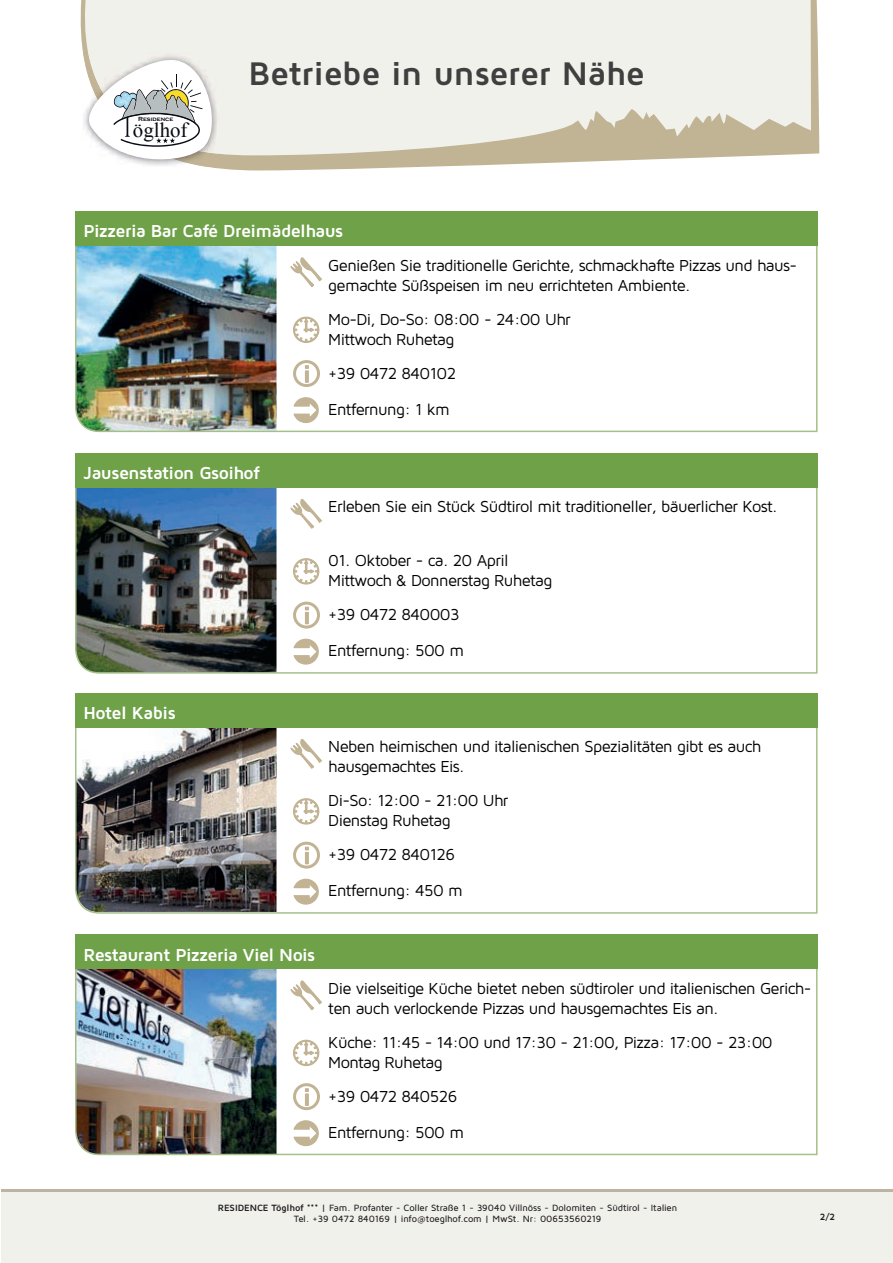
<style>
.page{position:relative;width:893px;height:1263px;background:#fff}
.page>*{position:absolute;margin:0;border:0;box-sizing:border-box;transform-origin:0 0}
.t1{font:700 33.9px "Maven Pro";letter-spacing:-.01em;color:#3f3f40}
.t2{font:20.85px "Times New Roman";color:#0a0c15}
.t3{font:700 18px "Maven Pro";letter-spacing:-.03em;color:#fff}
.t4{font:16.5px/19.8px "Maven Pro";letter-spacing:-.04em;color:#000001}
.t5{font:500 9.45px/11.4px "Maven Pro";letter-spacing:-.015em;color:#231f20;text-align:center}
.t6{font:700 9.45px "Maven Pro";color:#231f20}
.t7{font:700 6.15px "Copperplate Gothic";color:#0a0c15}
.s1{font-weight:700}
</style>
<div class="page">
<div style="left:1px;top:1190px;width:892px;height:73px;background:#f1f1ec"></div>
<hr style="left:1px;top:1189px;width:892px;height:2px;background:#bcb3a4">
<svg style="left:216px;top:0;width:603px;height:170px;fill:#c1b495"></svg>
<svg style="left:80px;top:0;width:731px;height:156px;fill:#f1f1ec"></svg>
<svg style="left:80px;top:55px;width:142px;height:113px"></svg>
<img style="left:75px;top:969px;width:743px;height:186px">
<div style="left:75px;top:935px;width:743px;height:34px;background:#6fa149"></div>
<svg style="left:75px;top:727px;width:743px;height:187px"></svg>
<div style="left:75px;top:693px;width:743px;height:34px;background:#6fa149"></div>
<svg style="left:75px;top:487px;width:743px;height:187px"></svg>
<div style="left:75px;top:453px;width:743px;height:34px;background:#6fa149"></div>
<img style="left:75px;top:246px;width:743px;height:186px">
<div style="left:75px;top:212px;width:743px;height:34px;background:#6fa149"></div>
<p class="t7" style="left:138px;top:115px;width:37px">Residence</p>
<p class="t2" style="left:133px;top:115px;width:56px">öglhof</p>
<h1 class="t1" style="left:248px;top:52px;width:398px">Betriebe in unserer Nähe</h1>
<p class="t3" style="left:84px;top:220px;width:261px">Pizzeria Bar Café Dreimädelhaus</p>
<p class="t3" style="left:84px;top:461px;width:178px">Jausenstation Gsoihof</p>
<p class="t3" style="left:84px;top:701px;width:94px">Hotel Kabis</p>
<p class="t4" style="left:328px;top:255px;width:470px">Genießen Sie traditionelle Gerichte, schmackhafte Pizzas und haus&shy;gemachte Süßspeisen im neu errichteten Ambiente.</p>
<p class="t4" style="left:328px;top:309px;width:244px">Mo-Di, Do-So: 08:00 - 24:00 Uhr<br>Mittwoch Ruhetag</p>
<p class="t4" style="left:328px;top:355px;width:130px;line-height:36px">+39 0472 840102<br>Entfernung: 1 km</p>
<p class="t4" style="left:328px;top:496px;width:451px">Erleben Sie ein Stück Südtirol mit traditioneller, bäuerlicher Kost.</p>
<p class="t4" style="left:328px;top:550px;width:225px">01. Oktober - ca. 20 April<br>Mittwoch &amp; Donnerstag Ruhetag</p>
<p class="t4" style="left:328px;top:596px;width:137px;line-height:36px">+39 0472 840003<br>Entfernung: 500 m</p>
<p class="t4" style="left:328px;top:736px;width:434px">Neben heimischen und italienischen Spezialitäten gibt es auch hausgemachtes Eis.</p>
<p class="t4" style="left:328px;top:790px;width:182px">Di-So: 12:00 - 21:00 Uhr<br>Dienstag Ruhetag</p>
<p class="t4" style="left:328px;top:836px;width:136px;line-height:36px">+39 0472 840126<br>Entfernung: 450 m</p>
<p class="t3" style="left:84px;top:943px;width:233px">Restaurant Pizzeria Viel Nois</p>
<p class="t4" style="left:328px;top:978px;width:485px">Die vielseitige Küche bietet neben südtiroler und italienischen Gerich&shy;ten auch verlockende Pizzas und hausgemachtes Eis an.</p>
<p class="t4" style="left:328px;top:1032px;width:446px">Küche: 11:45 - 14:00 und 17:30 - 21:00, Pizza: 17:00 - 23:00<br>Montag Ruhetag</p>
<p class="t4" style="left:328px;top:1078px;width:137px;line-height:36px">+39 0472 840526<br>Entfernung: 500 m</p>
<p class="t5" style="left:218px;top:1201px;width:461px"><span class="s1">RESIDENCE Töglhof ***</span> | Fam. Profanter - Coller Straße 1 - 39040 Villnöss - Dolomiten - Südtirol - Italien<br>Tel. +39 0472 840169 | info@toeglhof.com | MwSt. Nr: 00653560219</p>
<p class="t6" style="left:820px;top:1210px;width:17px">2/2</p>
</div>
